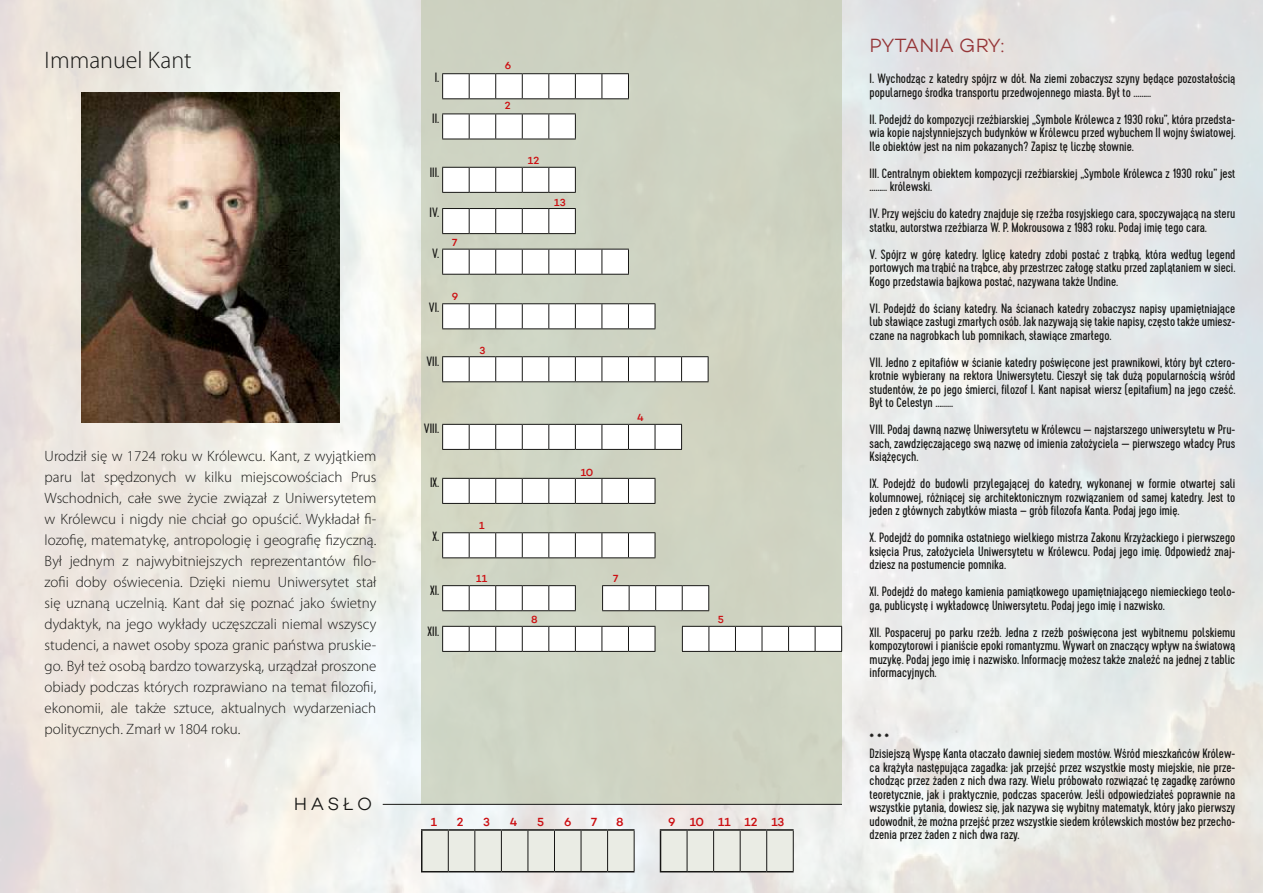
<style>
.page{position:relative;width:1263px;height:893px;background:#fff}
.page>*{position:absolute;margin:0;border:0;box-sizing:border-box;transform-origin:0 0}
.t1{font:300 24px "Myriad Pro";color:#171715}
.t2{font:300 19.5px "Campton";color:#953537}
.t3{font:300 18px "Campton";letter-spacing:.2em;color:#171715}
.t4{font:300 15px/21px "Myriad Pro";color:#171715;text-align:justify}
.t5{font:13.5px/13.5px "Cervo";color:#171715;text-align:justify}
.t6{font:500 12px "Campton";color:#cc0f12}
.t7{font:500 10.5px "Campton";color:#cc0f12}
</style>
<div class="page">
<img style="left:0;top:0;width:1263px;height:893px">
<div style="left:421px;top:0;width:421px;height:804px;background:#cfd3c2"></div>
<img style="left:81px;top:92px;width:258px;height:330px">
<svg style="left:442px;top:114px;width:134px;height:26px;background:#e7e7e7"></svg>
<svg style="left:442px;top:167px;width:134px;height:26px;background:#e5e5e4"></svg>
<svg style="left:442px;top:208px;width:134px;height:26px;background:#e4e4e4"></svg>
<svg style="left:442px;top:249px;width:187px;height:26px;background:#e6e6e6"></svg>
<svg style="left:442px;top:303px;width:214px;height:26px;background:#e6e6e6"></svg>
<svg style="left:442px;top:356px;width:267px;height:26px;background:#e6e6e6"></svg>
<svg style="left:442px;top:424px;width:240px;height:26px;background:#e5e5e5"></svg>
<svg style="left:442px;top:478px;width:214px;height:26px;background:#e5e5e4"></svg>
<svg style="left:442px;top:532px;width:214px;height:26px;background:#e6e6e6"></svg>
<svg style="left:442px;top:585px;width:134px;height:26px;background:#e5e5e5"></svg>
<svg style="left:442px;top:626px;width:214px;height:26px;background:#e5e5e5"></svg>
<svg style="left:682px;top:626px;width:160px;height:26px;background:#e5e5e5"></svg>
<svg style="left:602px;top:585px;width:107px;height:26px;background:#e5e5e5"></svg>
<hr style="left:383px;top:804px;width:459px;height:1px;background:#171715">
<hr style="left:634px;top:831px;width:1px;height:40px;background:#171715">
<hr style="left:421px;top:829px;width:27px;height:2px;background:#171715">
<hr style="left:448px;top:829px;width:27px;height:2px;background:#171715">
<hr style="left:475px;top:829px;width:26px;height:2px;background:#171715">
<hr style="left:501px;top:829px;width:27px;height:2px;background:#171715">
<hr style="left:528px;top:829px;width:26px;height:2px;background:#171715">
<hr style="left:554px;top:829px;width:27px;height:2px;background:#171715">
<hr style="left:581px;top:829px;width:27px;height:2px;background:#171715">
<hr style="left:608px;top:829px;width:26px;height:2px;background:#171715">
<svg style="left:421px;top:830px;width:213px;height:42px;background:#d8dad3"></svg>
<hr style="left:660px;top:829px;width:27px;height:2px;background:#171715">
<hr style="left:687px;top:829px;width:27px;height:2px;background:#171715">
<hr style="left:714px;top:829px;width:26px;height:2px;background:#171715">
<hr style="left:740px;top:829px;width:27px;height:2px;background:#171715">
<hr style="left:767px;top:829px;width:27px;height:2px;background:#171715">
<svg style="left:660px;top:830px;width:134px;height:42px;background:#d7d9d2"></svg>
<svg style="left:442px;top:73px;width:187px;height:26px;background:#e6e6e5"></svg>
<h1 class="t1" style="left:45px;top:48px;width:148px">immanuel kant</h1>
<p class="t4" style="left:45px;top:446px;width:333px">urodził się w 1724 roku w królewcu. kant, z wyjątkiem paru lat spędzonych w kilku miejscowościach Prus Wschodnich, całe swe życie związał z uniwersytetem w królewcu i nigdy nie chciał go opuścić. Wykładał fi&shy;lozofię, matematykę, antropologię i geografię fizyczną. był jednym z najwybitniejszych reprezentantów filo&shy;zofii doby oświecenia. dzięki niemu uniwersytet stał się uznaną uczelnią. kant dał się poznać jako świetny dydaktyk, na jego wykłady uczęszczali niemal wszyscy studenci, a nawet osoby spoza granic państwa pruskie&shy;go. był też osobą bardzo towarzyską, urządzał proszone obiady podczas których rozprawiano na temat filozofii, ekonomii, ale także sztuce, aktualnych wydarzeniach politycznych. zmarł w 1804 roku.</p>
<h3 class="t3" style="left:294px;top:792px;width:80px">HASŁO</h3>
<p class="t5" style="left:435px;top:72px;width:6px">I.</p>
<p class="t5" style="left:432px;top:112px;width:8px">II.</p>
<p class="t5" style="left:430px;top:166px;width:11px">III.</p>
<p class="t5" style="left:429px;top:207px;width:11px">IV.</p>
<p class="t5" style="left:432px;top:247px;width:9px">V.</p>
<p class="t7" style="left:452px;top:236px;width:7px">7</p>
<p class="t5" style="left:429px;top:301px;width:12px">VI.</p>
<p class="t7" style="left:452px;top:290px;width:8px">9</p>
<p class="t5" style="left:426px;top:355px;width:14px">VII.</p>
<p class="t7" style="left:505px;top:59px;width:8px">6</p>
<p class="t7" style="left:505px;top:100px;width:7px">2</p>
<p class="t7" style="left:528px;top:154px;width:13px">12</p>
<p class="t7" style="left:554px;top:196px;width:13px">13</p>
<p class="t7" style="left:479px;top:344px;width:7px">3</p>
<p class="t5" style="left:424px;top:423px;width:17px">VIII.</p>
<p class="t5" style="left:430px;top:477px;width:10px">IX.</p>
<p class="t5" style="left:433px;top:531px;width:8px">X.</p>
<p class="t5" style="left:430px;top:585px;width:10px">XI.</p>
<p class="t5" style="left:428px;top:625px;width:13px">XII.</p>
<p class="t7" style="left:479px;top:519px;width:7px">1</p>
<p class="t7" style="left:581px;top:466px;width:14px">10</p>
<p class="t7" style="left:637px;top:411px;width:8px">4</p>
<p class="t7" style="left:476px;top:572px;width:12px">11</p>
<p class="t7" style="left:613px;top:572px;width:7px">7</p>
<p class="t7" style="left:531px;top:613px;width:8px">8</p>
<p class="t7" style="left:718px;top:613px;width:8px">5</p>
<p class="t6" style="left:431px;top:814px;width:8px">1</p>
<p class="t6" style="left:457px;top:814px;width:8px">2</p>
<p class="t6" style="left:483px;top:814px;width:8px">3</p>
<p class="t6" style="left:510px;top:814px;width:9px">4</p>
<p class="t6" style="left:537px;top:814px;width:9px">5</p>
<p class="t6" style="left:564px;top:814px;width:9px">6</p>
<p class="t6" style="left:591px;top:814px;width:8px">7</p>
<p class="t6" style="left:616px;top:814px;width:9px">8</p>
<p class="t6" style="left:668px;top:814px;width:118px">9 10 11 12 13</p>
<h2 class="t2" style="left:870px;top:33px;width:136px">PYTANIA GRY:</h2>
<p class="t5" style="left:870px;top:73px;width:367px">I. Wychodząc z katedry spójrz w dół. Na ziemi zobaczysz szyny będące pozostałością popularnego środka transportu przedwojennego miasta. Był to ………</p>
<p class="t5" style="left:870px;top:113px;width:367px">II. Podejdź do kompozycji rzeźbiarskiej „Symbole Królewca z 1930 roku”, która przedsta&shy;wia kopie najsłynniejszych budynków w Królewcu przed wybuchem II wojny światowej.<br>Ile obiektów jest na nim pokazanych? Zapisz tę liczbę słownie.</p>
<p class="t5" style="left:870px;top:167px;width:367px">III. Centralnym obiektem kompozycji rzeźbiarskiej „Symbole Królewca z 1930 roku” jest ……… królewski.</p>
<p class="t5" style="left:870px;top:208px;width:367px">IV. Przy wejściu do katedry znajduje się rzeźba rosyjskiego cara, spoczywającą na steru statku, autorstwa rzeźbiarza W. P. Mokrousowa z 1983 roku. Podaj imię tego cara.</p>
<p class="t5" style="left:870px;top:248px;width:367px">V. Spójrz w górę katedry. Iglicę katedry zdobi postać z trąbką, która według legend portowych ma trąbić na trąbce, aby przestrzec załogę statku przed zaplątaniem w sieci.<br>Kogo przedstawia bajkowa postać, nazywana także Undine.</p>
<p class="t5" style="left:870px;top:302px;width:367px">VI. Podejdź do ściany katedry. Na ścianach katedry zobaczysz napisy upamiętniające lub sławiące zasługi zmarłych osób. Jak nazywają się takie napisy, często także umiesz&shy;czane na nagrobkach lub pomnikach, sławiące zmarłego.</p>
<p class="t5" style="left:870px;top:356px;width:367px">VII. Jedno z epitafiów w ścianie katedry poświęcone jest prawnikowi, który był cztero&shy;krotnie wybierany na rektora Uniwersytetu. Cieszył się tak dużą popularnością wśród studentów, że po jego śmierci, filozof I. Kant napisał wiersz (epitafium) na jego cześć.<br>Był to Celestyn ………</p>
<p class="t5" style="left:870px;top:424px;width:367px">VIII. Podaj dawną nazwę Uniwersytetu w Królewcu — najstarszego uniwersytetu w Pru&shy;sach, zawdzięczającego swą nazwę od imienia założyciela — pierwszego władcy Prus Książęcych.</p>
<p class="t5" style="left:870px;top:478px;width:367px">IX. Podejdź do budowli przylegającej do katedry, wykonanej w formie otwartej sali kolumnowej, różniącej się architektonicznym rozwiązaniem od samej katedry. Jest to jeden z głównych zabytków miasta – grób filozofa Kanta. Podaj jego imię.</p>
<p class="t5" style="left:870px;top:532px;width:367px">X. Podejdź do pomnika ostatniego wielkiego mistrza Zakonu Krzyżackiego i pierwszego księcia Prus, założyciela Uniwersytetu w Królewcu. Podaj jego imię. Odpowiedź znaj&shy;dziesz na postumencie pomnika.</p>
<p class="t5" style="left:870px;top:586px;width:367px">XI. Podejdź do małego kamienia pamiątkowego upamiętniającego niemieckiego teolo&shy;ga, publicystę i wykładowcę Uniwersytetu. Podaj jego imię i nazwisko.</p>
<p class="t5" style="left:870px;top:626px;width:367px">XII. Pospaceruj po parku rzeźb. Jedna z rzeźb poświęcona jest wybitnemu polskiemu kompozytorowi i pianiście epoki romantyzmu. Wywarł on znaczący wpływ na światową muzykę. Podaj jego imię i nazwisko. Informację możesz także znaleźć na jednej z tablic informacyjnych.</p>
<p class="t5" style="left:870px;top:734px;width:367px;text-align:left">* * *<br>Dzisiejszą Wyspę Kanta otaczało dawniej siedem mostów. Wśród mieszkańców Królew&shy;ca krążyła następująca zagadka: jak przejść przez wszystkie mosty miejskie, nie prze&shy;chodząc przez żaden z nich dwa razy. Wielu próbowało rozwiązać tę zagadkę zarówno teoretycznie, jak i praktycznie, podczas spacerów. Jeśli odpowiedziałeś poprawnie na wszystkie pytania, dowiesz się, jak nazywa się wybitny matematyk, który jako pierwszy udowodnił, że można przejść przez wszystkie siedem królewskich mostów bez przecho&shy;dzenia przez żaden z nich dwa razy.</p>
</div>
